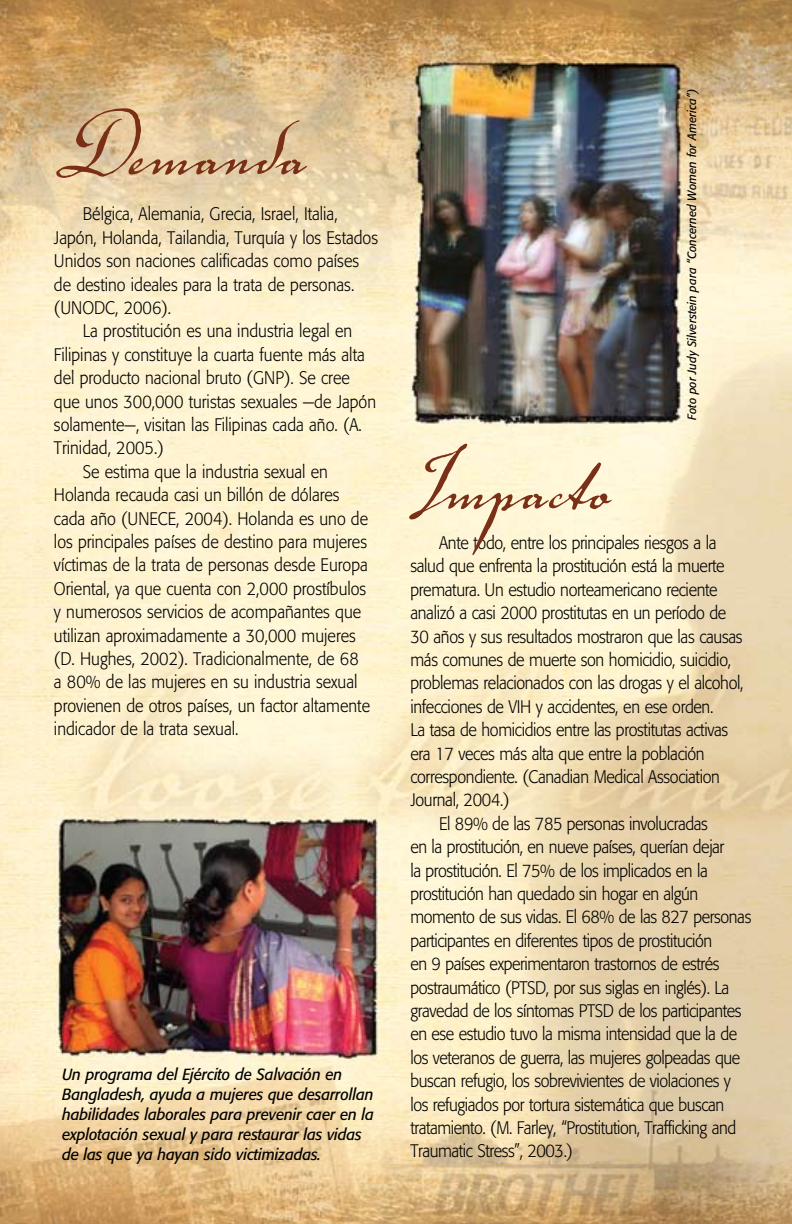
<style>
.page{position:relative;width:792px;height:1224px;background:#fff}
.page>*{position:absolute;margin:0;border:0;box-sizing:border-box;transform-origin:0 0}
.t1{font:120px "Voluta Script";color:#7a2f17}
.t2{font:300 18px "Formata";letter-spacing:-.02em;color:#000;scale:.9 1}
.t3{font:300 18px/23.4px "Formata";color:#000;scale:.9 1}
.t4{font:italic 16px/20px "Formata";letter-spacing:-.01em;color:#000;scale:.95 1}
.t5{font:italic 12px "Formata";color:#000;scale:.95 1}
</style>
<div class="page">
<img style="left:0;top:0;width:792px;height:1224px">
<h1 class="t1" style="left:50px;top:62px;width:258px">Demanda</h1>
<p class="t3" style="left:54px;top:203px;width:362px;text-indent:29px">Bélgica, Alemania, Grecia, Israel, Italia, Japón, Holanda, Tailandia, Turquía y los Estados Unidos son naciones calificadas como países de destino ideales para la trata de personas. (UNODC, 2006).</p>
<p class="t3" style="left:83px;top:320px;width:301px">La prostitución es una industria legal en</p>
<p class="t3" style="left:54px;top:343px;width:347px">Filipinas y constituye la cuarta fuente más alta</p>
<p class="t3" style="left:54px;top:366px;width:330px">del producto nacional bruto (GNP). Se cree</p>
<p class="t3" style="left:54px;top:390px;width:359px">que unos 300,000 turistas sexuales —de Japón</p>
<p class="t3" style="left:54px;top:413px;width:344px">solamente—, visitan las Filipinas cada año. (A.</p>
<p class="t3" style="left:54px;top:437px;width:124px">Trinidad, 2005.)</p>
<p class="t3" style="left:83px;top:460px;width:274px">Se estima que la industria sexual en</p>
<p class="t3" style="left:54px;top:483px;width:319px">Holanda recauda casi un billón de dólares</p>
<p class="t3" style="left:54px;top:507px;width:351px">cada año (UNECE, 2004). Holanda es uno de</p>
<p class="t3" style="left:54px;top:530px;width:349px">los principales países de destino para mujeres</p>
<p class="t3" style="left:54px;top:554px;width:350px">víctimas de la trata de personas desde Europa</p>
<p class="t3" style="left:54px;top:577px;width:349px">Oriental, ya que cuenta con 2,000 prostíbulos</p>
<p class="t3" style="left:54px;top:600px;width:343px">y numerosos servicios de acompañantes que</p>
<p class="t3" style="left:54px;top:624px;width:337px">utilizan aproximadamente a 30,000 mujeres</p>
<p class="t3" style="left:54px;top:647px;width:340px">(D. Hughes, 2002). Tradicionalmente, de 68</p>
<p class="t3" style="left:54px;top:671px;width:339px">a 80% de las mujeres en su industria sexual</p>
<p class="t3" style="left:54px;top:694px;width:353px">provienen de otros países, un factor altamente</p>
<p class="t3" style="left:54px;top:717px;width:207px">indicador de la trata sexual.</p>
<p class="t4" style="left:62px;top:1064px;width:330px">Un programa del Ejército de Salvación en Bangladesh, ayuda a mujeres que desarrollan habilidades laborales para prevenir caer en la explotación sexual y para restaurar las vidas de las que ya hayan sido victimizadas.</p>
<p class="t5" style="left:685px;top:420px;width:351px;rotate:-90deg">Foto por Judy Silverstein para “Concerned Women for America”)</p>
<h1 class="t1" style="left:404px;top:396px;width:208px">Impacto</h1>
<p class="t2" style="left:439px;top:532px;width:310px">Ante todo, entre los principales riesgos a la</p>
<p class="t2" style="left:410px;top:555px;width:351px">salud que enfrenta la prostitución está la muerte</p>
<p class="t2" style="left:410px;top:579px;width:343px">prematura. Un estudio norteamericano reciente</p>
<p class="t2" style="left:410px;top:602px;width:353px">analizó a casi 2000 prostitutas en un período de</p>
<p class="t2" style="left:410px;top:626px;width:371px">30 años y sus resultados mostraron que las causas</p>
<p class="t2" style="left:410px;top:649px;width:358px">más comunes de muerte son homicidio, suicidio,</p>
<p class="t2" style="left:410px;top:672px;width:372px">problemas relacionados con las drogas y el alcohol,</p>
<p class="t2" style="left:410px;top:696px;width:338px">infecciones de VIH y accidentes, en ese orden.</p>
<p class="t2" style="left:410px;top:719px;width:355px">La tasa de homicidios entre las prostitutas activas</p>
<p class="t2" style="left:410px;top:743px;width:329px">era 17 veces más alta que entre la población</p>
<p class="t2" style="left:410px;top:766px;width:345px">correspondiente. (Canadian Medical Association</p>
<p class="t2" style="left:410px;top:789px;width:112px">Journal, 2004.)</p>
<p class="t2" style="left:439px;top:813px;width:300px">El 89% de las 785 personas involucradas</p>
<p class="t2" style="left:410px;top:836px;width:350px">en la prostitución, en nueve países, querían dejar</p>
<p class="t2" style="left:410px;top:860px;width:332px">la prostitución. El 75% de los implicados en la</p>
<p class="t2" style="left:410px;top:883px;width:322px">prostitución han quedado sin hogar en algún</p>
<p class="t2" style="left:410px;top:906px;width:380px">momento de sus vidas. El 68% de las 827 personas</p>
<p class="t2" style="left:410px;top:930px;width:337px">participantes en diferentes tipos de prostitución</p>
<p class="t2" style="left:410px;top:953px;width:345px">en 9 países experimentaron trastornos de estrés</p>
<p class="t2" style="left:410px;top:977px;width:356px">postraumático (PTSD, por sus siglas en inglés). La</p>
<p class="t2" style="left:410px;top:1000px;width:370px">gravedad de los síntomas PTSD de los participantes</p>
<p class="t2" style="left:410px;top:1023px;width:365px">en ese estudio tuvo la misma intensidad que la de</p>
<p class="t2" style="left:410px;top:1047px;width:368px">los veteranos de guerra, las mujeres golpeadas que</p>
<p class="t2" style="left:410px;top:1070px;width:358px">buscan refugio, los sobrevivientes de violaciones y</p>
<p class="t2" style="left:410px;top:1094px;width:350px">los refugiados por tortura sistemática que buscan</p>
<p class="t2" style="left:410px;top:1117px;width:364px">tratamiento. (M. Farley, “Prostitution, Trafficking and</p>
<p class="t2" style="left:410px;top:1140px;width:182px">Traumatic Stress”, 2003.)</p>
</div>
